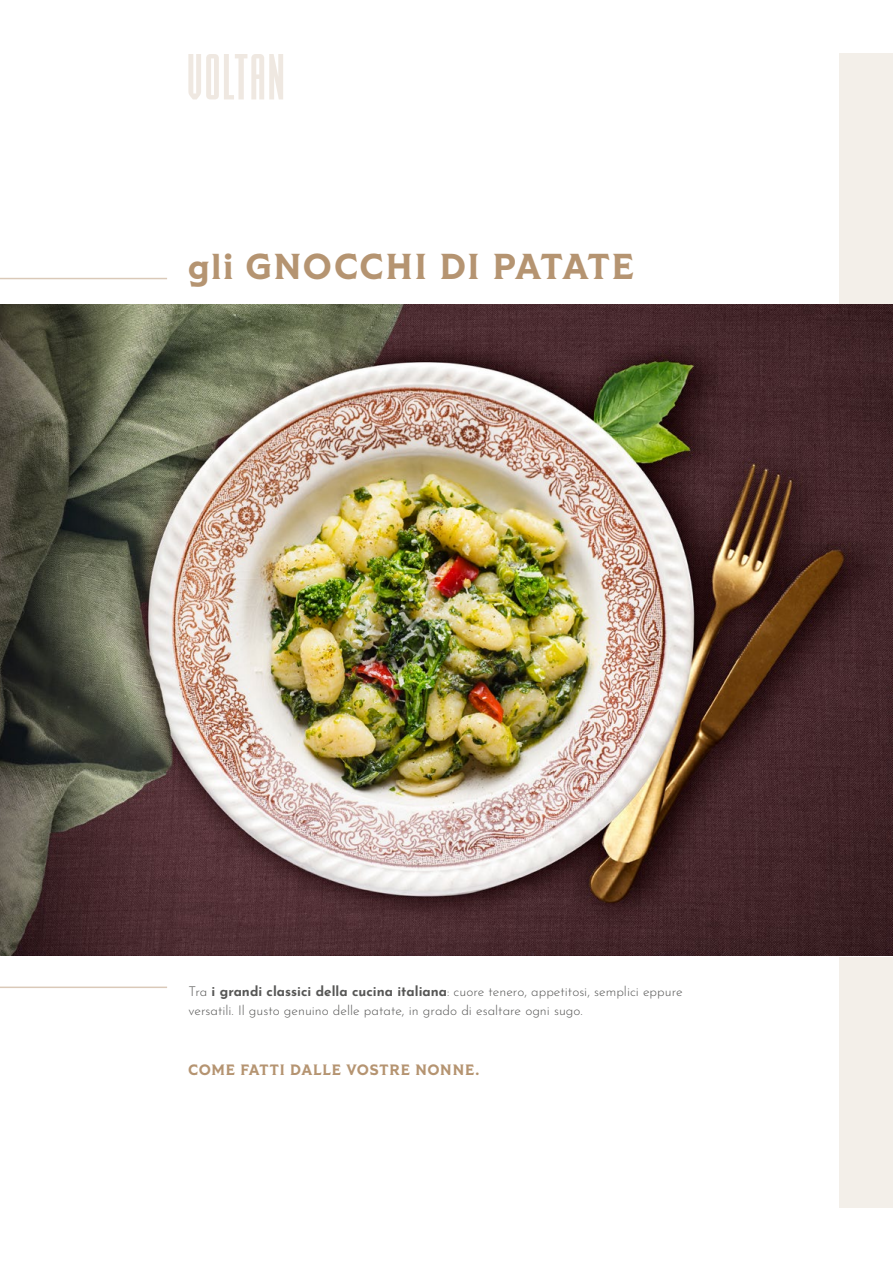
<style>
.page{position:relative;width:893px;height:1263px;background:#fff}
.page>*{position:absolute;margin:0;border:0;box-sizing:border-box;transform-origin:0 0}
.t1{font:700 36px "Tiller";letter-spacing:.06em;color:#b59471}
.t2{font:700 15px "Tiller";letter-spacing:.06em;color:#b59471}
.t3{font:300 13.5px/19.5px "Josefin Sans";color:#575756}
.s1{font-weight:700}
</style>
<div class="page">
<div style="left:839px;top:53px;width:54px;height:1155px;background:#f3efe9"></div>
<img style="left:0;top:304px;width:893px;height:652px">
<svg style="left:188px;top:54px;width:95px;height:45px"></svg>
<hr style="left:0;top:278px;width:167px;height:1px;background:#b59471">
<hr style="left:0;top:986px;width:167px;height:2px;background:#b59471">
<h1 class="t1" style="left:188px;top:244px;width:447px">gli GNOCCHI DI PATATE</h1>
<p class="t3" style="left:188px;top:980px;width:496px">Tra <span class="s1">i grandi classici della cucina italiana</span>: cuore tenero, appetitosi, semplici eppure versatili. Il gusto genuino delle patate, in grado di esaltare ogni sugo.</p>
<p class="t2" style="left:188px;top:1060px;width:293px">COME FATTI DALLE VOSTRE NONNE.</p>
</div>
